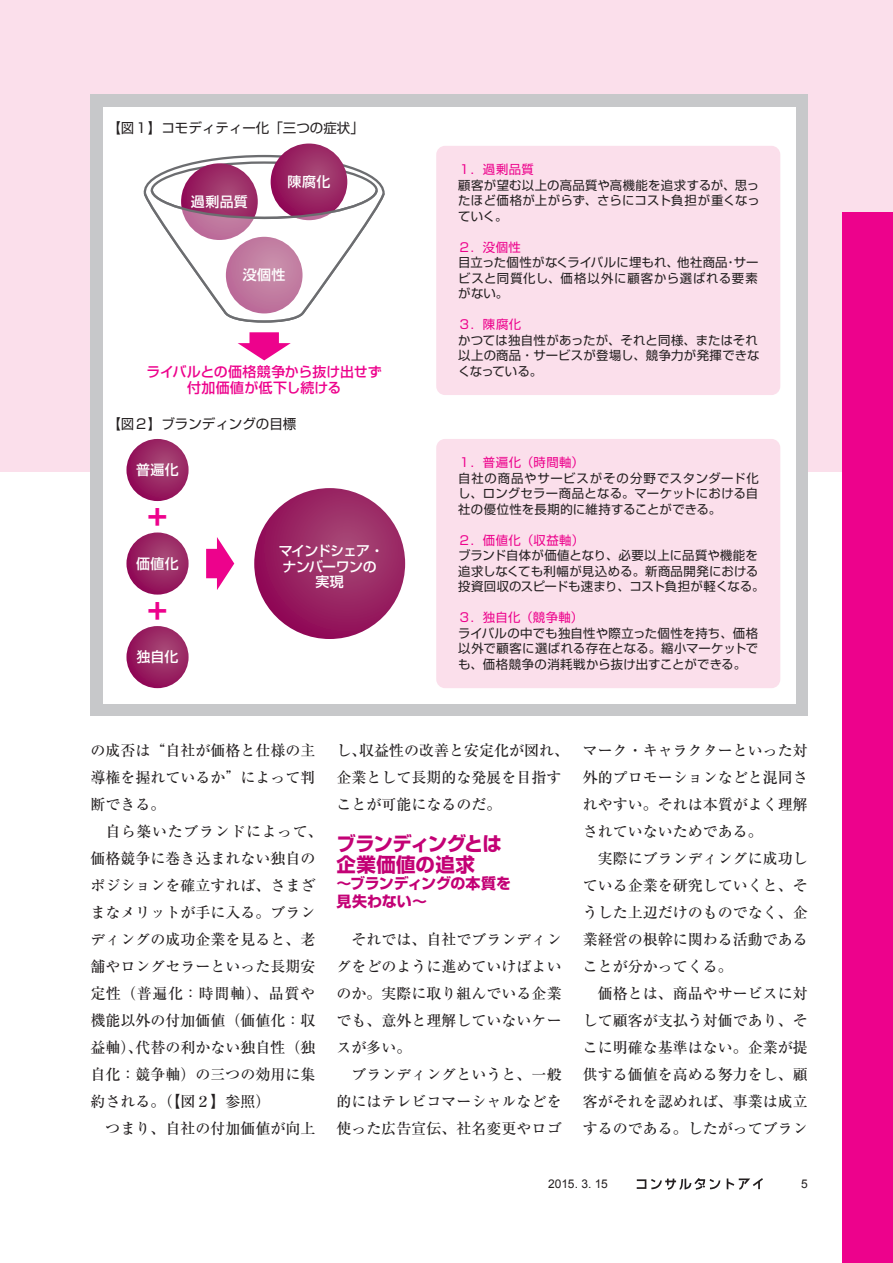
<style>
.page{position:relative;width:893px;height:1263px;background:#fff}
.page>*{position:absolute;margin:0;border:0;box-sizing:border-box;transform-origin:0 0}
.t1{font:900 23.25px "Shin Go Pro";color:#ed028c}
.t2{font:700 19.5px/21px "Shin Go Pro";letter-spacing:-.025em;color:#c30175}
.t3{font:500 15px/27px "Ryumin Pro";color:#231f20;text-align:justify}
.t4{font:700 15px/18px "Shin Go Pro";letter-spacing:-.015em;color:#c30175}
.t5{font:500 13.95px/15.5px "Shin Go Pro";letter-spacing:.005em;color:#ed028c;text-align:center}
.t6{font:500 13.95px "Shin Go Pro";color:#fff}
.t7{font:500 13.95px/15.5px "Shin Go Pro";letter-spacing:-.05em;color:#fff;text-align:center}
.t8{font:13.5px "Shin Go Pro";color:#231f20}
.t9{font:12.45px/15.5px "Shin Go Pro";letter-spacing:.02em;color:#231f20;text-align:justify}
.t10{font:12.45px "Shin Go Pro";letter-spacing:.035em;color:#ed028c}
.t11{font:12px "Arial";letter-spacing:-.02em;color:#231f20}
</style>
<div class="page">
<div style="left:0;top:0;width:893px;height:472px;background:#fbdfeb"></div>
<div style="left:842px;top:213px;width:51px;height:1050px;background:#ed028c"></div>
<svg style="left:637px;top:1178px;width:126px;height:12px"></svg>
<div style="left:90px;top:94px;width:718px;height:622px;background:#c7c8ca"></div>
<div style="left:103px;top:107px;width:692px;height:596px;background:#fff"></div>
<div style="left:436px;top:146px;width:344px;height:249px;background:#fbdfeb;border-radius:9px"></div>
<div style="left:436px;top:439px;width:344px;height:249px;background:#fbdfeb;border-radius:9px"></div>
<svg style="left:271px;top:144px;width:76px;height:76px"></svg>
<svg style="left:126px;top:439px;width:63px;height:62px;background:#9b2a67"></svg>
<svg style="left:126px;top:532px;width:63px;height:63px;background:#9d2e69"></svg>
<svg style="left:254px;top:488px;width:151px;height:151px;background:#9a2764"></svg>
<svg style="left:126px;top:626px;width:63px;height:62px;background:#9b2b67"></svg>
<div style="left:249px;top:332px;width:30px;height:16px;background:#ed028c"></div>
<svg style="left:238px;top:343px;width:53px;height:17px"></svg>
<div style="left:206px;top:549px;width:16px;height:29px;background:#ed028c"></div>
<svg style="left:217px;top:537px;width:17px;height:53px"></svg>
<svg style="left:143px;top:154px;width:242px;height:169px"></svg>
<p class="t8" style="left:107px;top:117px;width:258px">【図１】コモディティー化「三つの症状」</p>
<p class="t6" style="left:191px;top:190px;width:58px">過剰品質</p>
<p class="t6" style="left:288px;top:170px;width:44px">陳腐化</p>
<p class="t6" style="left:243px;top:263px;width:44px">没個性</p>
<p class="t5" style="left:147px;top:363px;width:237px">ライバルとの価格競争から抜け出せず付加価値が低下し続ける</p>
<p class="t8" style="left:107px;top:412px;width:191px">【図２】ブランディングの目標</p>
<p class="t6" style="left:136px;top:458px;width:44px">普遍化</p>
<h1 class="t1" style="left:146px;top:499px;width:25px">＋</h1>
<p class="t6" style="left:136px;top:552px;width:44px">価値化</p>
<h1 class="t1" style="left:146px;top:592px;width:25px">＋</h1>
<p class="t6" style="left:137px;top:645px;width:43px">独自化</p>
<p class="t7" style="left:279px;top:541px;width:107px">マインドシェア・ナンバーワンの実現</p>
<p class="t10" style="left:458px;top:159px;width:77px">１．過剰品質</p>
<p class="t9" style="left:458px;top:176px;width:303px">顧客が望む以上の高品質や高機能を追求するが、思ったほど価格が上がらず、さらにコスト負担が重くなっていく。</p>
<p class="t10" style="left:458px;top:237px;width:64px">２．没個性</p>
<p class="t9" style="left:458px;top:253px;width:302px">目立った個性がなくライバルに埋もれ、他社商品・サービスと同質化し、価格以外に顧客から選ばれる要素がない。</p>
<p class="t10" style="left:458px;top:314px;width:64px">３．陳腐化</p>
<p class="t9" style="left:458px;top:331px;width:303px;text-align:left">かつては独自性があったが、それと同様、またはそれ以上の商品・サービスが登場し、競争力が発揮できなくなっている。</p>
<p class="t10" style="left:458px;top:452px;width:127px">１．普遍化（時間軸）</p>
<p class="t9" style="left:458px;top:469px;width:302px">自社の商品やサービスがその分野でスタンダード化し、ロングセラー商品となる。マーケットにおける自社の優位性を長期的に維持することができる。</p>
<p class="t10" style="left:458px;top:530px;width:127px">２．価値化（収益軸）</p>
<p class="t9" style="left:458px;top:546px;width:308px;text-align:left">ブランド自体が価値となり、必要以上に品質や機能を追求しなくても利幅が見込める。新商品開発における投資回収のスピードも速まり、コスト負担が軽くなる。</p>
<p class="t10" style="left:458px;top:607px;width:127px">３．独自化（競争軸）</p>
<p class="t9" style="left:458px;top:624px;width:302px">ライバルの中でも独自性や際立った個性を持ち、価格以外で顧客に選ばれる存在となる。縮小マーケットでも、価格競争の消耗戦から抜け出すことができる。</p>
<p class="t3" style="left:90px;top:735px;width:226px">の成否は“自社が価格と仕様の主導権を握れているか”によって判断できる。</p>
<p class="t3" style="left:90px;top:816px;width:234px;text-align:left;text-indent:15px">自ら築いたブランドによって、価格競争に巻き込まれない独自のポジションを確立すれば、さまざまなメリットが手に入る。ブランディングの成功企業を見ると、老舗やロングセラーといった長期安定性（普遍化：時間軸）、品質や機能以外の付加価値（価値化：収益軸）、代替の利かない独自性（独自化：競争軸）の三つの効用に集約される。（【図２】参照）</p>
<p class="t3" style="left:105px;top:1113px;width:211px">つまり、自社の付加価値が向上</p>
<p class="t3" style="left:337px;top:735px;width:234px;text-align:left">し、収益性の改善と安定化が図れ、企業として長期的な発展を目指すことが可能になるのだ。</p>
<h2 class="t2" style="left:337px;top:831px;width:167px">ブランディングとは企業価値の追求</h2>
<p class="t4" style="left:337px;top:873px;width:176px">～ブランディングの本質を見失わない～</p>
<p class="t3" style="left:337px;top:924px;width:226px;text-indent:15px">それでは、自社でブランディングをどのように進めていけばよいのか。実際に取り組んでいる企業でも、意外と理解していないケースが多い。</p>
<p class="t3" style="left:337px;top:1059px;width:226px;text-indent:15px">ブランディングというと、一般的にはテレビコマーシャルなどを使った広告宣伝、社名変更やロゴ</p>
<p class="t3" style="left:583px;top:735px;width:226px">マーク・キャラクターといった対外的プロモーションなどと混同されやすい。それは本質がよく理解されていないためである。</p>
<p class="t3" style="left:583px;top:843px;width:226px;text-indent:15px">実際にブランディングに成功している企業を研究していくと、そうした上辺だけのものでなく、企業経営の根幹に関わる活動であることが分かってくる。</p>
<p class="t3" style="left:583px;top:978px;width:226px;text-indent:15px">価格とは、商品やサービスに対して顧客が支払う対価であり、そこに明確な基準はない。企業が提供する価値を高める努力をし、顧客がそれを認めれば、事業は成立するのである。したがってブラン</p>
<p class="t11" style="left:548px;top:1176px;width:61px">2015. 3. 15</p>
<p class="t11" style="left:801px;top:1176px;width:8px">5</p>
</div>
